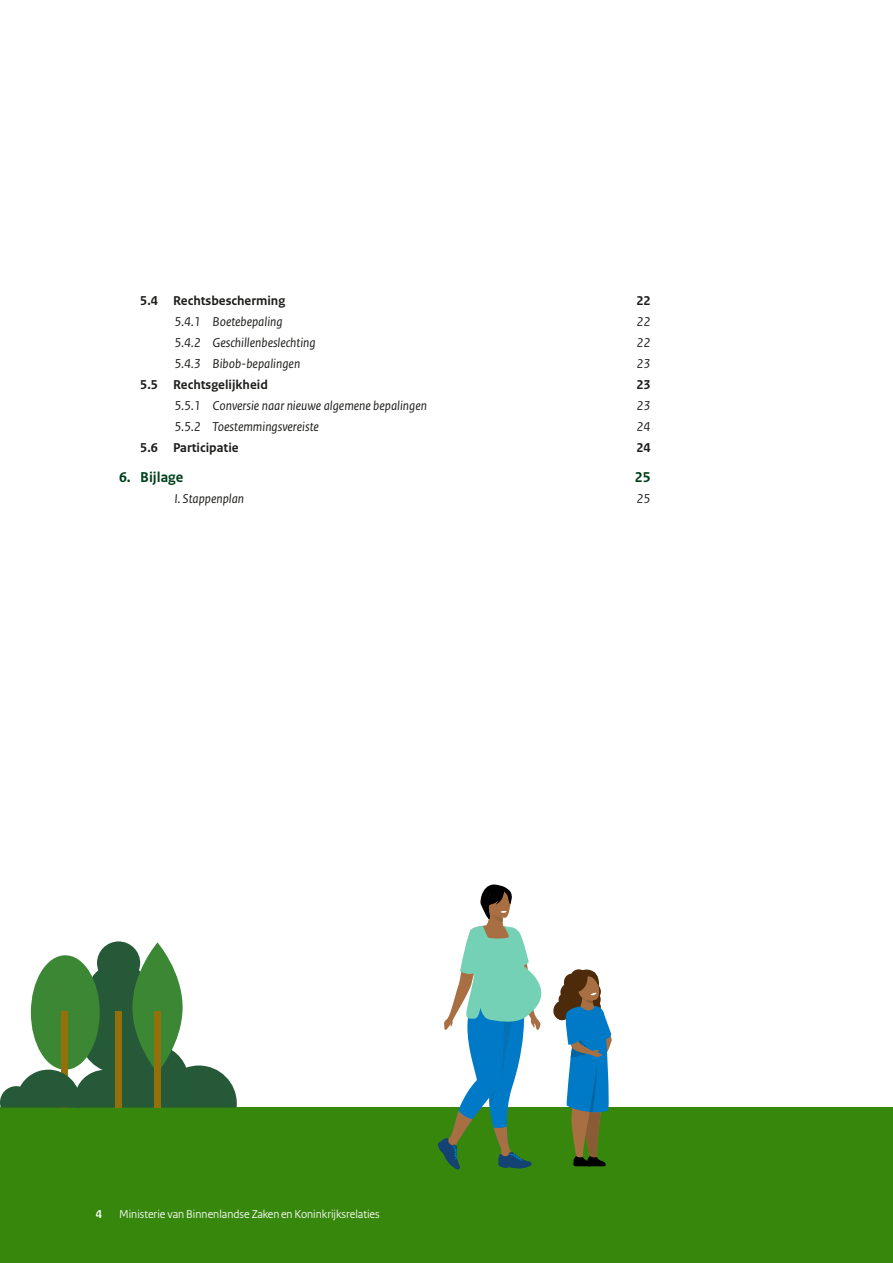
<style>
.page{position:relative;width:893px;height:1263px;background:#fff}
.page>*{position:absolute;margin:0;border:0;box-sizing:border-box;transform-origin:0 0}
.t1{font:700 15px "Rijksoverheid Sans Text";color:#00401c}
.t2{font:italic 13.5px "Rijksoverheid Sans Text";color:#1d1d1b}
.t3{font:700 13.5px "Rijksoverheid Sans Text";color:#1d1d1b}
.t4{font:12px "Rijksoverheid Sans Heading";color:#fff}
.t5{font:700 12px "Rijksoverheid Sans Heading";color:#fff}
</style>
<div class="page">
<div style="left:0;top:1107px;width:893px;height:156px;background:#38870d"></div>
<div style="left:79px;top:995px;width:79px;height:78px;background:#265938;border-radius:50%"></div>
<svg style="left:84px;top:964px;width:51px;height:36px"></svg>
<div style="left:97px;top:941px;width:43px;height:43px;background:#265938;border-radius:50%"></div>
<div style="left:115px;top:1011px;width:7px;height:96px;background:#94700a"></div>
<div style="left:31px;top:955px;width:69px;height:115px;background:#3b8733;border-radius:50%"></div>
<div style="left:61px;top:1011px;width:7px;height:96px;background:#94700a"></div>
<div style="left:132px;top:942px;width:51px;height:130px;background:#3b8733;border-radius:50%"></div>
<div style="left:154px;top:1011px;width:7px;height:96px;background:#94700a"></div>
<svg style="left:0;top:1044px;width:237px;height:63px"></svg>
<svg style="left:438px;top:884px;width:104px;height:286px"></svg>
<svg style="left:553px;top:969px;width:59px;height:197px"></svg>
<p class="t3" style="left:140px;top:293px;width:146px">5.4 Rechtsbescherming</p>
<p class="t3" style="left:636px;top:293px;width:16px">22</p>
<p class="t2" style="left:174px;top:314px;width:110px">5.4.1 Boetebepaling</p>
<p class="t2" style="left:637px;top:314px;width:16px">22</p>
<p class="t2" style="left:174px;top:335px;width:143px">5.4.2 Geschillenbeslechting</p>
<p class="t2" style="left:637px;top:335px;width:16px">22</p>
<p class="t2" style="left:174px;top:356px;width:127px">5.4.3 Bibob-bepalingen</p>
<p class="t2" style="left:637px;top:356px;width:16px">23</p>
<p class="t3" style="left:140px;top:377px;width:129px">5.5 Rechtsgelijkheid</p>
<p class="t3" style="left:636px;top:377px;width:16px">23</p>
<p class="t2" style="left:174px;top:398px;width:254px">5.5.1 Conversie naar nieuwe algemene bepalingen</p>
<p class="t2" style="left:637px;top:398px;width:16px">23</p>
<p class="t2" style="left:174px;top:419px;width:146px">5.5.2 Toestemmingsvereiste</p>
<p class="t2" style="left:637px;top:419px;width:16px">24</p>
<p class="t3" style="left:140px;top:440px;width:100px">5.6 Participatie</p>
<p class="t3" style="left:636px;top:440px;width:16px">24</p>
<p class="t1" style="left:119px;top:469px;width:66px">6. Bijlage</p>
<p class="t1" style="left:635px;top:469px;width:17px">25</p>
<p class="t2" style="left:174px;top:491px;width:71px">I. Stappenplan</p>
<p class="t2" style="left:637px;top:491px;width:16px">25</p>
<p class="t5" style="left:96px;top:1207px;width:8px">4</p>
<p class="t4" style="left:119px;top:1207px;width:262px">Ministerie van Binnenlandse Zaken en Koninkrijksrelaties</p>
</div>
